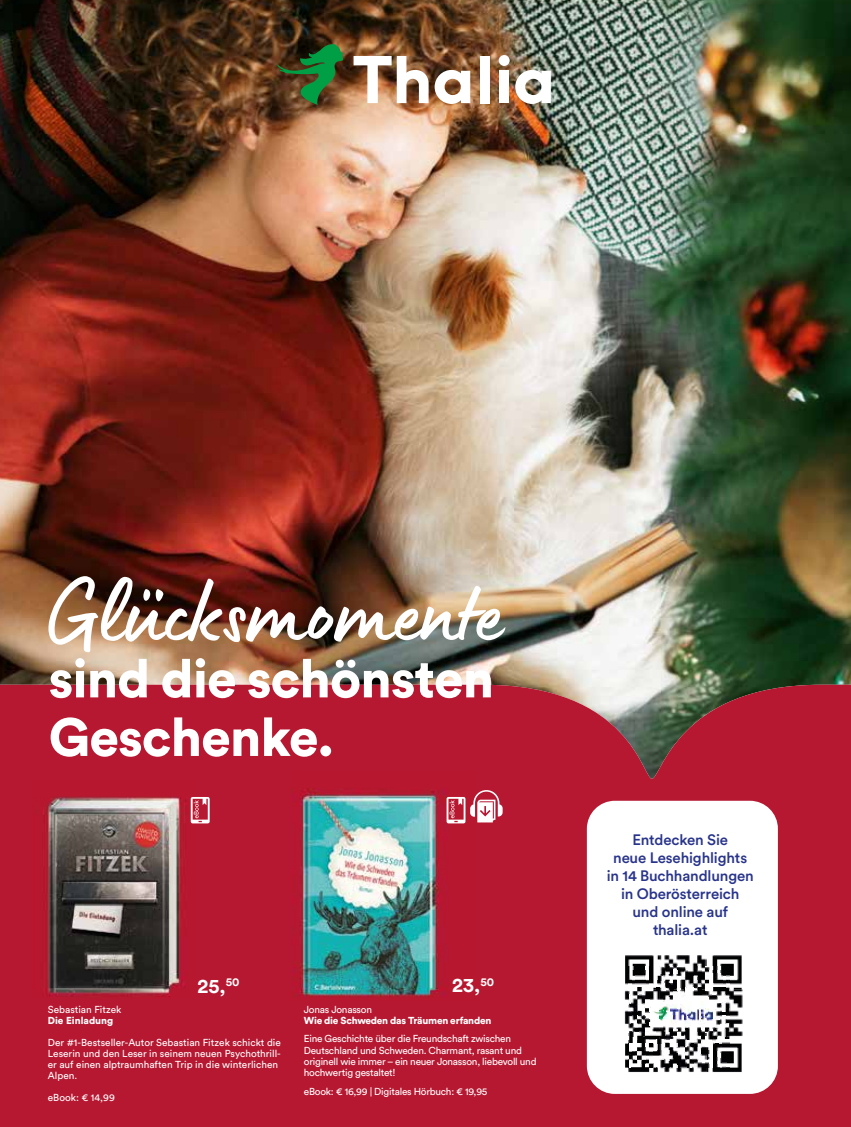
<style>
.page{position:relative;width:851px;height:1127px;background:#fff}
.page>*{position:absolute;margin:0;border:0;box-sizing:border-box;transform-origin:0 0}
.t1{font:94.95px "Lumios Marker";color:#fff}
.t2{font:900 53.25px/58.5px "Circular Std";letter-spacing:-.015em;color:#fff}
.t3{font:700 20.1px "Circular Pro";color:#fff}
.t4{font:500 15px/18px "Circular Pro";letter-spacing:-.01em;color:#28348b;text-align:center}
.t5{font:10.05px/11.1px "Circular Pro";letter-spacing:-.025em;color:#fff}
.t6{font:10.05px/11.1px "Circular Pro";color:#fff}
.t7{font:900 10.05px "Circular Pro";letter-spacing:-.025em;color:#fff}
.t8{font:900 10.05px "Circular Pro";color:#fff}
</style>
<div class="page">
<img style="left:0;top:0;width:850px;height:685px">
<svg style="left:515px;top:70px;width:35px;height:34px"></svg>
<div style="left:498px;top:55px;width:11px;height:11px;background:#fff;border-radius:50%"></div>
<div style="left:480px;top:56px;width:9px;height:47px;background:#fff"></div>
<div style="left:499px;top:71px;width:10px;height:32px;background:#fff"></div>
<svg style="left:353px;top:56px;width:75px;height:47px"></svg>
<svg style="left:434px;top:70px;width:36px;height:34px"></svg>
<svg style="left:277px;top:44px;width:66px;height:61px;background:#38582a"></svg>
<div style="left:0;top:685px;width:850px;height:442px;background:#b61831"></div>
<img style="left:32px;top:781px;width:163px;height:216px">
<svg style="left:191px;top:797px;width:19px;height:26px"></svg>
<img style="left:292px;top:771px;width:184px;height:230px">
<svg style="left:446px;top:790px;width:56px;height:33px"></svg>
<div style="left:586px;top:801px;width:191px;height:293px;background:#fff;border-radius:28px"></div>
<img style="left:624px;top:955px;width:119px;height:118px">
<svg style="left:628px;top:966px;width:101px;height:101px"></svg>
<h1 class="t1" style="left:49px;top:550px;width:454px">Glücksmomente</h1>
<h2 class="t2" style="left:49px;top:648px;width:447px">sind die schönsten<br>Geschenke.</h2>
<h3 class="t3" style="left:197px;top:972px;width:43px">25,<sup>50</sup></h3>
<p class="t6" style="left:48px;top:1003px;width:75px">Sebastian Fitzek</p>
<p class="t8" style="left:48px;top:1013px;width:67px">Die Einladung</p>
<p class="t6" style="left:48px;top:1036px;width:234px">Der #1-Bestseller-Autor Sebastian Fitzek schickt die Leserin und den Leser in seinem neuen Psychothrill&shy;er auf einen alptraumhaften Trip in die winterlichen Alpen.</p>
<p class="t5" style="left:48px;top:1091px;width:68px">eBook: € 14,99</p>
<h3 class="t3" style="left:452px;top:971px;width:43px">23,<sup>50</sup></h3>
<p class="t5" style="left:304px;top:1003px;width:70px">Jonas Jonasson</p>
<p class="t7" style="left:304px;top:1013px;width:189px">Wie die Schweden das Träumen erfanden</p>
<p class="t5" style="left:304px;top:1033px;width:234px">Eine Geschichte über die Freundschaft zwischen Deutschland und Schweden. Charmant, rasant und originell wie immer – ein neuer Jonasson, liebevoll und hochwertig gestaltet!</p>
<p class="t5" style="left:304px;top:1085px;width:185px">eBook: € 16,99 | Digitales Hörbuch: € 19,95</p>
<h3 class="t4" style="left:606px;top:830px;width:148px">Entdecken Sie<br>neue Lesehighlights in 14 Buchhandlungen in Oberösterreich und online auf thalia.at</h3>
</div>
